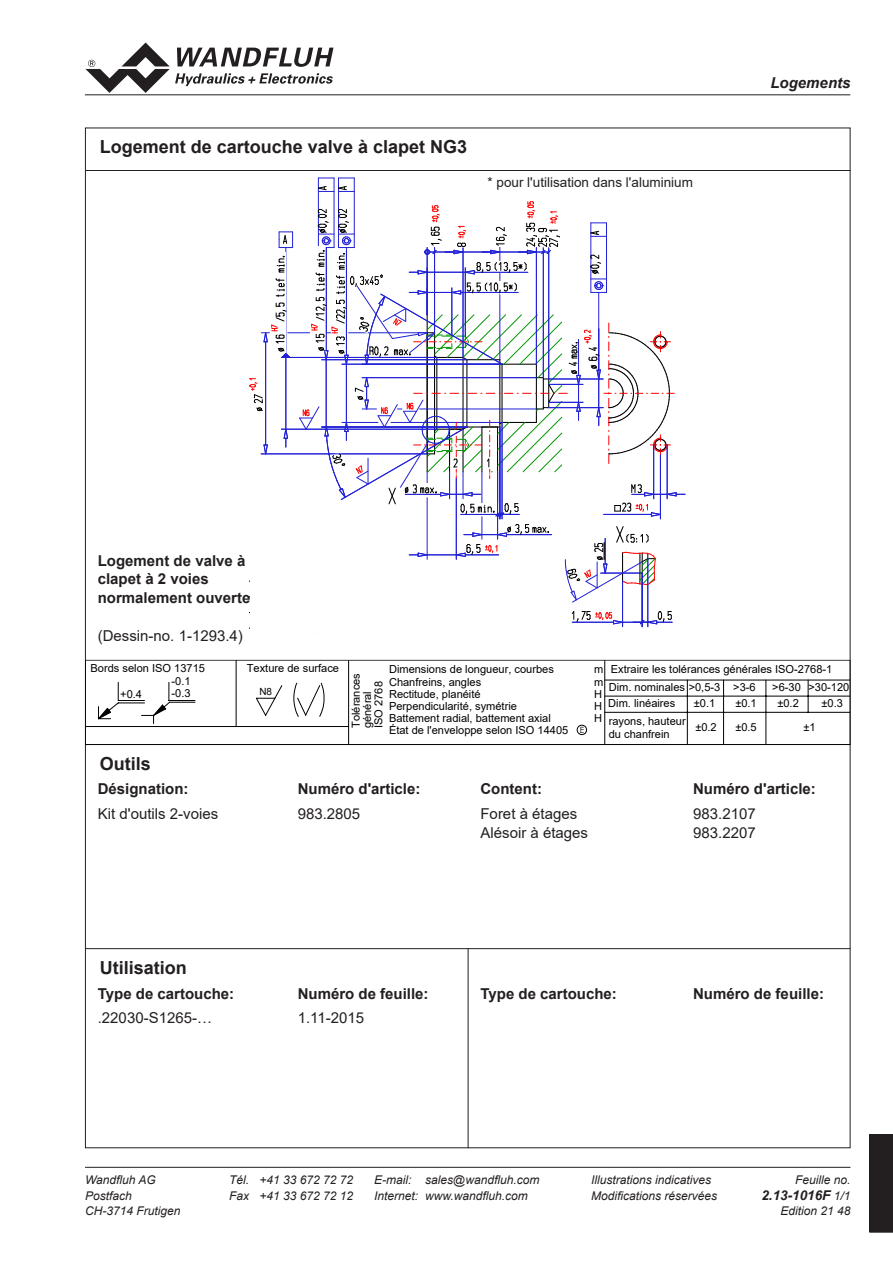
<style>
.page{position:relative;width:893px;height:1263px;background:#fff}
.page>*{position:absolute;margin:0;border:0;box-sizing:border-box;transform-origin:0 0}
.Titel{font:700 18px "Arial";color:#231f20}
.Fliesstext{font:700 15px/18px "Arial";color:#231f20}
.Fliesstext-2{font:15px "Arial";color:#231f20}
.t1{font:italic 700 15px "Arial";color:#231f20}
.t2{font:13.5px "Arial";color:#231f20}
.t3{font:italic 700 13.5px "Arial";color:#231f20}
.t4{font:italic 12px "Arial";color:#231f20}
.t5{font:11.1px/12.1px "Arial";color:#000001}
.t6{font:9.9px "Arial";color:#000001}
.t7{font:8.55px "Century Gothic";color:#000001}
.s1{font-weight:400;font-size:12px}
</style>
<div class="page">
<hr style="left:85px;top:170px;width:765px;height:1px;background:#231f20">
<hr style="left:85px;top:948px;width:765px;height:1px;background:#231f20">
<hr style="left:468px;top:948px;width:1px;height:200px;background:#231f20">
<hr style="left:85px;top:94px;width:765px;height:1px;background:#231f20">
<hr style="left:85px;top:1167px;width:765px;height:1px;background:#231f20">
<div style="left:870px;top:1134px;width:23px;height:98px;background:#231f20"></div>
<svg style="left:85px;top:43px;width:248px;height:50px"></svg>
<svg style="left:85px;top:660px;width:765px;height:85px"></svg>
<hr style="left:354px;top:178px;width:1px;height:70px;background:#2121d7">
<hr style="left:338px;top:178px;width:1px;height:70px;background:#2121d7">
<hr style="left:334px;top:178px;width:1px;height:70px;background:#2121d7">
<svg style="left:319px;top:178px;width:35px;height:1px"></svg>
<hr style="left:318px;top:178px;width:1px;height:70px;background:#2121d7">
<svg style="left:317px;top:186px;width:37px;height:6px"></svg>
<hr style="left:622px;top:581px;width:1px;height:46px;background:#2121d7">
<hr style="left:642px;top:573px;width:1px;height:54px;background:#2121d7">
<hr style="left:647px;top:559px;width:1px;height:68px;background:#2121d7">
<svg style="left:249px;top:201px;width:436px;height:423px"></svg>
<div style="left:250px;top:580px;width:254px;height:52px;background:#fff"></div>
<p class="Titel" style="left:100px;top:134px;width:369px">Logement de cartouche valve à clapet NG3</p>
<p class="t2" style="left:487px;top:173px;width:207px">* pour l'utilisation dans l'aluminium</p>
<h2 class="t1" style="left:770px;top:73px;width:82px">Logements</h2>
<p class="Fliesstext" style="left:98px;top:552px;width:149px">Logement de valve à clapet à 2 voies</p>
<p class="Fliesstext" style="left:98px;top:589px;width:154px">normalement ouverte</p>
<p class="Fliesstext-2" style="left:98px;top:625px;width:147px">(Dessin-no. 1-1293.4)</p>
<p class="t5" style="left:91px;top:662px;width:116px">Bords selon ISO 13715</p>
<p class="t5" style="left:594px;top:663px;width:11px;text-align:justify">m m H H H</p>
<p class="t5" style="left:247px;top:662px;width:94px">Texture de surface</p>
<p class="t5" style="left:389px;top:663px;width:181px">Dimensions de longueur, courbes<br>Chanfreins, angles<br>Rectitude, planéité<br>Perpendicularité, symétrie<br>Battement radial, battement axial<br>État de l'enveloppe selon ISO 14405</p>
<p class="t5" style="left:611px;top:663px;width:223px">Extraire les tolérances générales ISO-2768-1</p>
<p class="t5" style="left:350px;top:728px;width:56px;line-height:11.2px;rotate:-90deg">Tolérances général<br>ISO 2768</p>
<p class="t5" style="left:172px;top:675px;width:21px">-0.1 -0.3</p>
<p class="t5" style="left:609px;top:681px;width:148px">Dim. nominales &gt;0,5-3 &gt;3-6</p>
<p class="t5" style="left:772px;top:681px;width:79px">&gt;6-30 &gt;30-120</p>
<p class="t5" style="left:120px;top:688px;width:23px">+0.4</p>
<p class="t6" style="left:259px;top:684px;width:14px">N8</p>
<p class="t5" style="left:694px;top:697px;width:23px">±0.1</p>
<p class="t5" style="left:735px;top:697px;width:23px">±0.1</p>
<p class="t5" style="left:777px;top:697px;width:23px">±0.2</p>
<p class="t5" style="left:821px;top:697px;width:23px">±0.3</p>
<p class="t5" style="left:608px;top:697px;width:69px">Dim. linéaires</p>
<p class="t5" style="left:609px;top:714px;width:78px;line-height:13.4px">rayons, hauteur du chanfrein</p>
<p class="t5" style="left:695px;top:721px;width:23px">±0.2</p>
<p class="t5" style="left:735px;top:721px;width:23px">±0.5</p>
<p class="t5" style="left:803px;top:721px;width:14px">±1</p>
<p class="t7" style="left:580px;top:724px;width:6px">E</p>
<h1 class="Titel" style="left:100px;top:751px;width:53px">Outils</h1>
<h2 class="Fliesstext" style="left:98px;top:780px;width:92px">Désignation:</h2>
<h2 class="Fliesstext" style="left:298px;top:780px;width:124px">Numéro d'article:</h2>
<h2 class="Fliesstext" style="left:480px;top:780px;width:63px">Content:</h2>
<h2 class="Fliesstext" style="left:693px;top:780px;width:124px">Numéro d'article:</h2>
<p class="Fliesstext-2" style="left:98px;top:803px;width:122px">Kit d'outils 2-voies</p>
<p class="Fliesstext-2" style="left:298px;top:803px;width:64px">983.2805</p>
<p class="Fliesstext-2" style="left:480px;top:803px;width:98px">Foret à étages</p>
<p class="Fliesstext-2" style="left:693px;top:803px;width:64px">983.2107</p>
<p class="Fliesstext-2" style="left:480px;top:822px;width:109px">Alésoir à étages</p>
<p class="Fliesstext-2" style="left:693px;top:822px;width:64px">983.2207</p>
<h1 class="Titel" style="left:100px;top:955px;width:89px">Utilisation</h1>
<h2 class="Fliesstext" style="left:98px;top:984px;width:138px">Type de cartouche:</h2>
<h2 class="Fliesstext" style="left:298px;top:984px;width:132px">Numéro de feuille:</h2>
<h2 class="Fliesstext" style="left:480px;top:984px;width:138px">Type de cartouche:</h2>
<h2 class="Fliesstext" style="left:693px;top:984px;width:132px">Numéro de feuille:</h2>
<p class="Fliesstext-2" style="left:98px;top:1007px;width:116px">.22030-S1265-…</p>
<p class="Fliesstext-2" style="left:298px;top:1007px;width:68px">1.11-2015</p>
<p class="t4" style="left:85px;top:1172px;width:72px">Wandfluh AG</p>
<p class="t4" style="left:229px;top:1172px;width:125px">Tél. +41 33 672 72 72</p>
<p class="t4" style="left:374px;top:1172px;width:167px">E-mail: sales@wandfluh.com</p>
<p class="t4" style="left:591px;top:1172px;width:122px">Illustrations indicatives</p>
<p class="t4" style="left:795px;top:1172px;width:57px">Feuille no.</p>
<p class="t4" style="left:85px;top:1188px;width:48px">Postfach</p>
<p class="t4" style="left:229px;top:1188px;width:125px">Fax +41 33 672 72 12</p>
<p class="t4" style="left:374px;top:1188px;width:155px">Internet: www.wandfluh.com</p>
<p class="t4" style="left:591px;top:1188px;width:128px">Modifications réservées</p>
<p class="t3" style="left:761px;top:1186px;width:91px">2.13-1016F <span class="s1">1/1</span></p>
<p class="t4" style="left:85px;top:1203px;width:97px">CH-3714 Frutigen</p>
<p class="t4" style="left:780px;top:1203px;width:72px">Edition 21 48</p>
</div>
